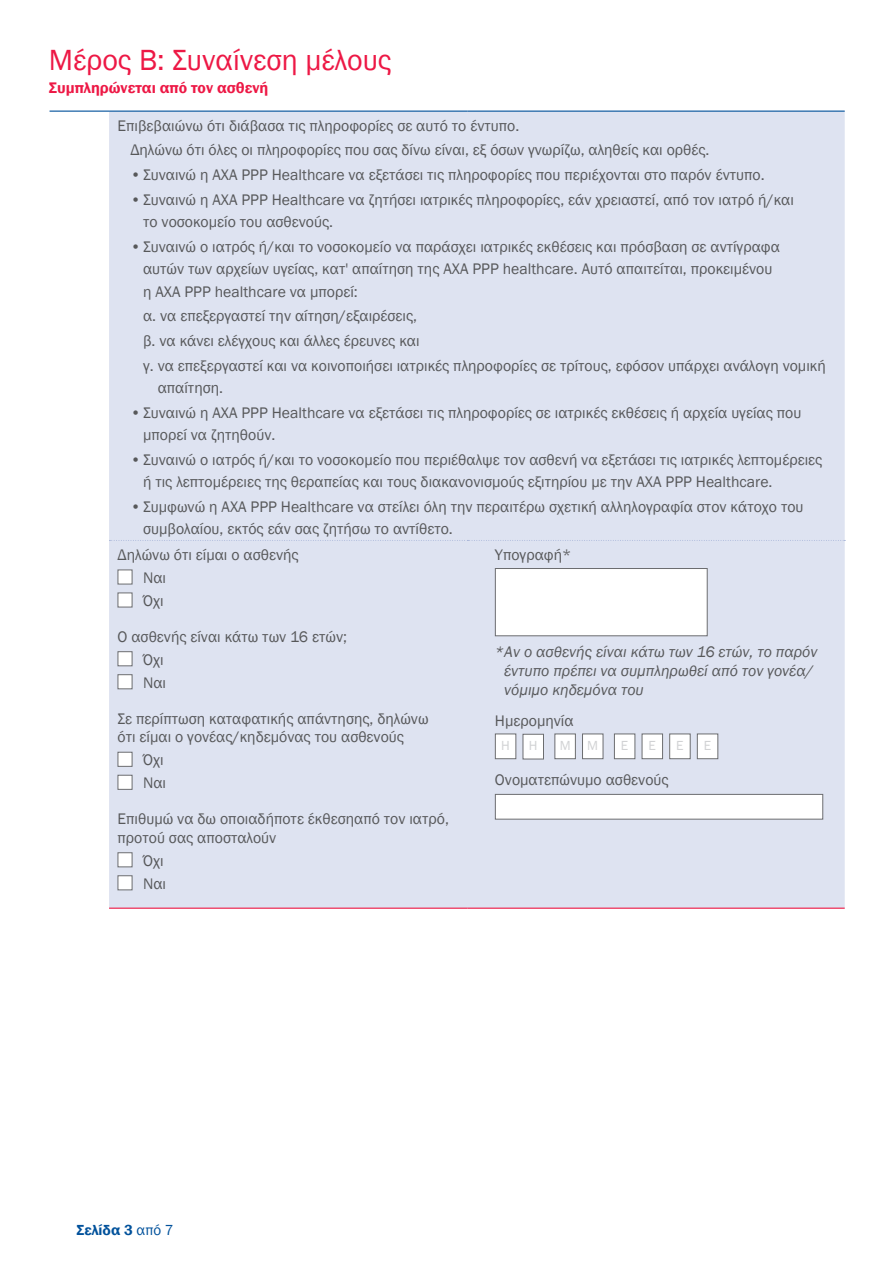
<style>
.page{position:relative;width:893px;height:1263px;background:#fff}
.page>*{position:absolute;margin:0;border:0;box-sizing:border-box;transform-origin:0 0}
.t1{font:30px "Franklin Gothic";color:#ed1845}
.Questions{font:15.75px/22.5px "Franklin Gothic";color:#57585a}
.Section_title{font:15.75px/18.8px "Franklin Gothic";color:#57585a}
.Questions-2{font:italic 15.75px/18.8px "Franklin Gothic";color:#57585a}
.t2{font:600 15.75px "Franklin Gothic";color:#ed1845}
.t3{font:600 15px "Franklin Gothic";color:#01519b}
.t4{font:13.5px "Franklin Gothic";color:#d1d2d4}
.s1{font-weight:400}
</style>
<div class="page">
<div style="left:109px;top:112px;width:736px;height:796px;background:#dee3f1"></div>
<hr style="left:109px;top:908px;width:358px;height:1px;background:#ed1845">
<hr style="left:467px;top:908px;width:378px;height:1px;background:#ed1845">
<hr style="left:50px;top:111px;width:59px;height:1px;background:#01519b">
<hr style="left:109px;top:111px;width:358px;height:1px;background:#01519b">
<hr style="left:467px;top:111px;width:378px;height:1px;background:#01519b">
<svg style="left:109px;top:540px;width:736px;height:1px"></svg>
<div style="left:118px;top:569px;width:14px;height:15px;background:#fff;border:1px solid #6c6d70"></div>
<div style="left:118px;top:592px;width:14px;height:15px;background:#fff;border:1px solid #6c6d70"></div>
<div style="left:118px;top:651px;width:14px;height:15px;background:#fff;border:1px solid #6c6d70"></div>
<div style="left:118px;top:674px;width:14px;height:15px;background:#fff;border:1px solid #6c6d70"></div>
<div style="left:118px;top:752px;width:14px;height:15px;background:#fff;border:1px solid #6c6d70"></div>
<div style="left:118px;top:775px;width:14px;height:15px;background:#fff;border:1px solid #6c6d70"></div>
<div style="left:118px;top:852px;width:14px;height:15px;background:#fff;border:1px solid #6c6d70"></div>
<div style="left:118px;top:875px;width:14px;height:15px;background:#fff;border:1px solid #6c6d70"></div>
<div style="left:495px;top:568px;width:213px;height:68px;background:#fff;border:1px solid #6c6d70"></div>
<div style="left:495px;top:734px;width:21px;height:25px;background:#fff"></div>
<div style="left:495px;top:733px;width:21px;height:26px;border:1px solid #6c6d70"></div>
<div style="left:523px;top:734px;width:20px;height:25px;background:#fff"></div>
<div style="left:523px;top:734px;width:21px;height:25px;border:1px solid #6c6d70"></div>
<div style="left:555px;top:734px;width:20px;height:25px;background:#fff"></div>
<div style="left:554px;top:733px;width:22px;height:26px;border:1px solid #6c6d70"></div>
<div style="left:582px;top:734px;width:21px;height:25px;background:#fff"></div>
<div style="left:582px;top:733px;width:21px;height:26px;border:1px solid #6c6d70"></div>
<div style="left:614px;top:734px;width:21px;height:25px;background:#fff"></div>
<div style="left:614px;top:733px;width:21px;height:26px;border:1px solid #6c6d70"></div>
<div style="left:642px;top:734px;width:21px;height:25px;background:#fff"></div>
<div style="left:642px;top:733px;width:21px;height:26px;border:1px solid #6c6d70"></div>
<div style="left:670px;top:734px;width:20px;height:25px;background:#fff"></div>
<div style="left:669px;top:733px;width:22px;height:26px;border:1px solid #6c6d70"></div>
<div style="left:697px;top:734px;width:21px;height:25px;background:#fff"></div>
<div style="left:697px;top:733px;width:21px;height:26px;border:1px solid #6c6d70"></div>
<div style="left:495px;top:794px;width:328px;height:25px;background:#fff;border:1px solid #6c6d70"></div>
<p class="t1" style="left:49px;top:41px;width:344px">Μέρος Β: Συναίνεση μέλους</p>
<p class="t2" style="left:49px;top:78px;width:221px">Συμπληρώνεται από τον ασθενή</p>
<p class="Questions" style="left:118px;top:114px;width:403px">Επιβεβαιώνω ότι διάβασα τις πληροφορίες σε αυτό το έντυπο.</p>
<p class="Questions" style="left:130px;top:139px;width:581px">Δηλώνω ότι όλες οι πληροφορίες που σας δίνω είναι, εξ όσων γνωρίζω, αληθείς και ορθές.</p>
<p class="Questions" style="left:130px;top:164px;width:636px">•Συναινώ η AXA PPP Healthcare να εξετάσει τις πληροφορίες που περιέχονται στο παρόν έντυπο.</p>
<p class="Questions" style="left:143px;top:188px;width:652px;text-indent:-13px">•Συναινώ η AXA PPP Healthcare να ζητήσει ιατρικές πληροφορίες, εάν χρειαστεί, από τον ιατρό ή/και το νοσοκομείο του ασθενούς.</p>
<p class="Questions" style="left:143px;top:235px;width:638px;text-indent:-13px">•Συναινώ ο ιατρός ή/και το νοσοκομείο να παράσχει ιατρικές εκθέσεις και πρόσβαση σε αντίγραφα αυτών των αρχείων υγείας, κατ' απαίτηση της AXA PPP healthcare. Αυτό απαιτείται, προκειμένου η AXA PPP healthcare να μπορεί:</p>
<p class="Questions" style="left:143px;top:305px;width:276px">α. να επεξεργαστεί την αίτηση/εξαιρέσεις,</p>
<p class="Questions" style="left:143px;top:330px;width:278px">β. να κάνει ελέγχους και άλλες έρευνες και</p>
<p class="Questions" style="left:158px;top:354px;width:670px;text-indent:-15px">γ. να επεξεργαστεί και να κοινοποιήσει ιατρικές πληροφορίες σε τρίτους, εφόσον υπάρχει ανάλογη νομική απαίτηση.</p>
<p class="Questions" style="left:143px;top:401px;width:660px;text-indent:-13px">•Συναινώ η AXA PPP Healthcare να εξετάσει τις πληροφορίες σε ιατρικές εκθέσεις ή αρχεία υγείας που μπορεί να ζητηθούν.</p>
<p class="Questions" style="left:143px;top:449px;width:681px;text-indent:-13px">•Συναινώ ο ιατρός ή/και το νοσοκομείο που περιέθαλψε τον ασθενή να εξετάσει τις ιατρικές λεπτομέρειες ή τις λεπτομέρειες της θεραπείας και τους διακανονισμούς εξιτηρίου με την AXA PPP Healthcare.</p>
<p class="Questions" style="left:143px;top:496px;width:662px;text-indent:-13px">•Συμφωνώ η AXA PPP Healthcare να στείλει όλη την περαιτέρω σχετική αλληλογραφία στον κάτοχο του συμβολαίου, εκτός εάν σας ζητήσω το αντίθετο.</p>
<p class="Questions" style="left:118px;top:544px;width:183px">Δηλώνω ότι είμαι ο ασθενής</p>
<p class="Questions" style="left:143px;top:567px;width:25px">Ναι</p>
<p class="Questions" style="left:143px;top:590px;width:22px">Όχι</p>
<p class="Section_title" style="left:118px;top:627px;width:231px">Ο ασθενής είναι κάτω των 16 ετών;</p>
<p class="Questions" style="left:143px;top:649px;width:22px">Όχι</p>
<p class="Questions" style="left:143px;top:672px;width:25px">Ναι</p>
<p class="Section_title" style="left:118px;top:709px;width:313px">Σε περίπτωση καταφατικής απάντησης, δηλώνω ότι είμαι ο γονέας/κηδεμόνας του ασθενούς</p>
<p class="Questions" style="left:143px;top:749px;width:22px">Όχι</p>
<p class="Questions" style="left:143px;top:772px;width:25px">Ναι</p>
<p class="Questions" style="left:118px;top:810px;width:333px;line-height:18.8px">Επιθυμώ να δω οποιαδήποτε έκθεσηαπό τον ιατρό, προτού σας αποσταλούν</p>
<p class="Questions" style="left:143px;top:850px;width:22px">Όχι</p>
<p class="Questions" style="left:143px;top:873px;width:25px">Ναι</p>
<p class="Section_title" style="left:495px;top:546px;width:78px">Υπογραφή*</p>
<p class="Questions-2" style="left:504px;top:643px;width:315px;text-indent:-9px">*Αν ο ασθενής είναι κάτω των 16 ετών, το παρόν έντυπο πρέπει να συμπληρωθεί από τον γονέα/ νόμιμο κηδεμόνα του</p>
<p class="Questions" style="left:495px;top:710px;width:80px">Ημερομηνία</p>
<p class="t4" style="left:501px;top:737px;width:10px">Η</p>
<p class="t4" style="left:529px;top:737px;width:10px">Η</p>
<p class="t4" style="left:560px;top:737px;width:12px">Μ</p>
<p class="t4" style="left:587px;top:737px;width:12px">Μ</p>
<p class="t4" style="left:621px;top:737px;width:9px">Ε</p>
<p class="t4" style="left:649px;top:737px;width:9px">Ε</p>
<p class="t4" style="left:676px;top:737px;width:9px">Ε</p>
<p class="t4" style="left:704px;top:737px;width:9px">Ε</p>
<p class="Section_title" style="left:495px;top:770px;width:175px">Ονοματεπώνυμο ασθενούς</p>
<p class="t3" style="left:77px;top:1220px;width:99px">Σελίδα 3 <span class="s1">από 7</span></p>
</div>
